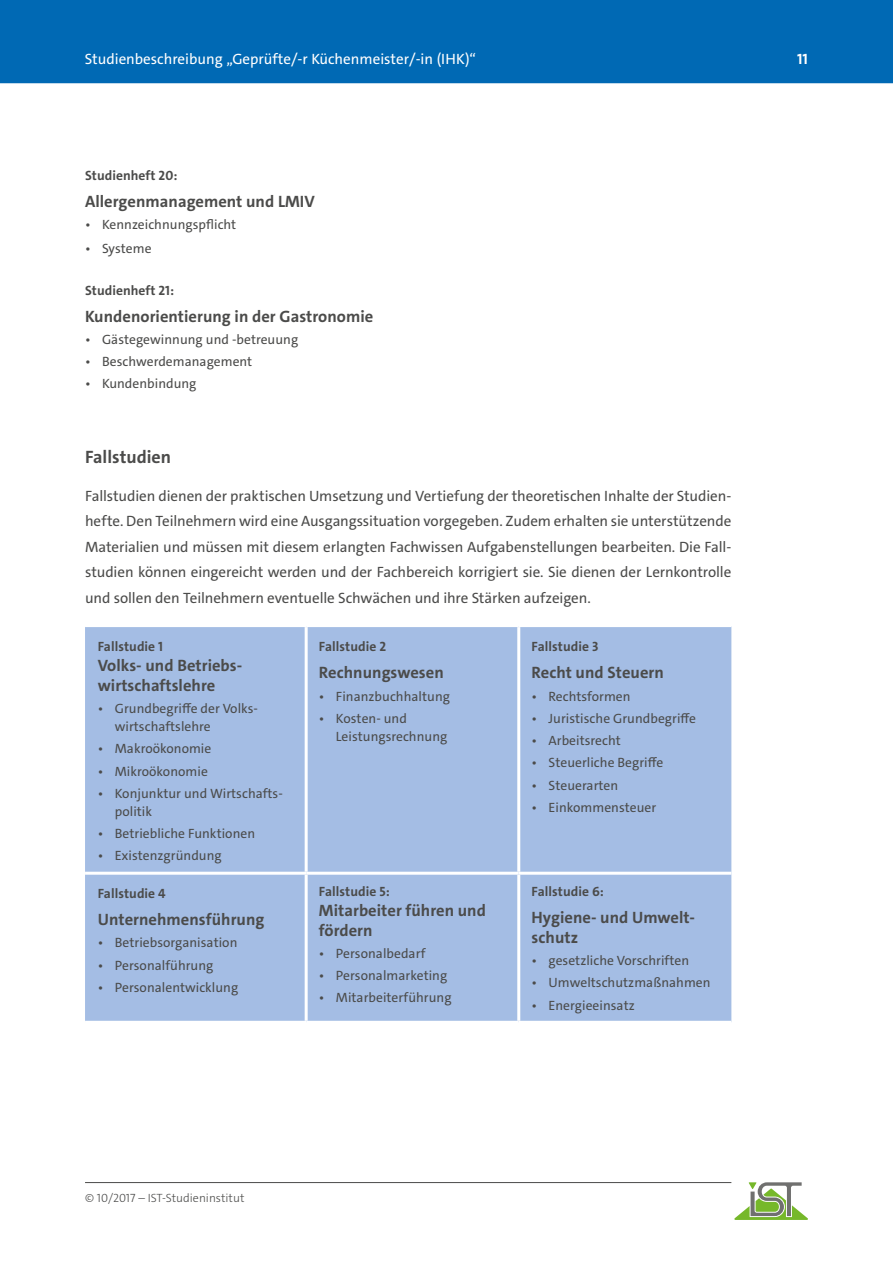
<style>
.page{position:relative;width:893px;height:1263px;background:#fff}
.page>*{position:absolute;margin:0;border:0;box-sizing:border-box;transform-origin:0 0}
.t1{font:700 18px "The Sans C4 s";color:#4b4b4a}
.t2{font:700 16.5px/19.8px "The Sans C4 s";letter-spacing:.005em;color:#4b4b4a}
.t3{font:15px/25.5px "The Sans C4 s";letter-spacing:-.005em;color:#4b4b4a;text-align:justify}
.t4{font:15px "The Sans C4 s";color:#fff}
.t5{font:700 15px "The Sans C4 s";color:#fff}
.t6{font:13.5px/18px "The Sans C4 s";letter-spacing:.005em;color:#4b4b4a}
.t7{font:700 13.5px "The Sans C4 s";letter-spacing:.005em;color:#4b4b4a}
.t8{font:300 12px "The Sans C4 s";color:#4b4b4a}
</style>
<div class="page">
<hr style="left:85px;top:1182px;width:646px;height:1px;background:#4b4b4a">
<svg style="left:734px;top:1182px;width:74px;height:38px"></svg>
<div style="left:0;top:0;width:893px;height:83px;background:#0069b4"></div>
<div style="left:85px;top:627px;width:646px;height:394px;background:#a4bde4"></div>
<hr style="left:85px;top:872px;width:221px;height:3px;background:#fff">
<hr style="left:306px;top:872px;width:213px;height:3px;background:#fff">
<hr style="left:305px;top:875px;width:3px;height:146px;background:#fff">
<hr style="left:519px;top:872px;width:212px;height:3px;background:#fff">
<hr style="left:305px;top:627px;width:3px;height:245px;background:#fff">
<hr style="left:517px;top:627px;width:3px;height:245px;background:#fff">
<hr style="left:517px;top:875px;width:3px;height:146px;background:#fff">
<p class="t4" style="left:85px;top:49px;width:393px">Studienbeschreibung „Geprüfte/-r Küchenmeister/-in (IHK)“</p>
<p class="t5" style="left:797px;top:49px;width:12px">11</p>
<p class="t7" style="left:85px;top:167px;width:94px">Studienheft 20:</p>
<p class="t2" style="left:85px;top:192px;width:231px">Allergenmanagement und LMIV</p>
<p class="t6" style="left:85px;top:216px;width:153px">• Kennzeichnungspflicht</p>
<p class="t6" style="left:85px;top:239px;width:68px">• Systeme</p>
<p class="t7" style="left:85px;top:281px;width:91px">Studienheft 21:</p>
<p class="t2" style="left:85px;top:306px;width:290px">Kundenorientierung in der Gastronomie</p>
<p class="t6" style="left:85px;top:330px;width:215px">• Gästegewinnung und -betreuung</p>
<p class="t6" style="left:85px;top:353px;width:169px">• Beschwerdemanagement</p>
<p class="t6" style="left:85px;top:375px;width:113px">• Kundenbindung</p>
<h1 class="t1" style="left:85px;top:445px;width:88px">Fallstudien</h1>
<p class="t3" style="left:85px;top:483px;width:648px">Fallstudien dienen der praktischen Umsetzung und Vertiefung der theoretischen Inhalte der Studien&shy;hefte. Den Teilnehmern wird eine Ausgangssituation vorgegeben. Zudem erhalten sie unterstützende Materialien und müssen mit diesem erlangten Fachwissen Aufgabenstellungen bearbeiten. Die Fall&shy;studien können eingereicht werden und der Fachbereich korrigiert sie. Sie dienen der Lernkontrolle und sollen den Teilnehmern eventuelle Schwächen und ihre Stärken aufzeigen.</p>
<p class="t7" style="left:98px;top:638px;width:67px">Fallstudie 1</p>
<p class="t2" style="left:98px;top:656px;width:146px">Volks- und Betriebs&shy;wirtschaftslehre</p>
<p class="t6" style="left:115px;top:700px;width:142px;text-indent:-17px">• Grundbegriffe der Volks-- wirtschaftslehre</p>
<p class="t6" style="left:98px;top:740px;width:115px">• Makroökonomie</p>
<p class="t6" style="left:98px;top:762px;width:112px">• Mikroökonomie</p>
<p class="t6" style="left:115px;top:784px;width:168px;text-indent:-17px">• Konjunktur und Wirtschafts&shy;politik</p>
<p class="t6" style="left:98px;top:825px;width:159px">• Betriebliche Funktionen</p>
<p class="t6" style="left:98px;top:847px;width:125px">• Existenzgründung</p>
<p class="t7" style="left:319px;top:638px;width:69px">Fallstudie 2</p>
<p class="t2" style="left:319px;top:663px;width:126px">Rechnungswesen</p>
<p class="t6" style="left:319px;top:687px;width:133px">• Finanzbuchhaltung</p>
<p class="t6" style="left:336px;top:709px;width:113px;text-indent:-17px">• Kosten- und<br>Leistungsrechnung</p>
<p class="t7" style="left:531px;top:638px;width:68px">Fallstudie 3</p>
<p class="t2" style="left:531px;top:663px;width:134px">Recht und Steuern</p>
<p class="t6" style="left:531px;top:687px;width:101px">• Rechtsformen</p>
<p class="t6" style="left:531px;top:709px;width:166px">• Juristische Grundbegriffe</p>
<p class="t6" style="left:531px;top:732px;width:91px">• Arbeitsrecht</p>
<p class="t6" style="left:531px;top:754px;width:133px">• Steuerliche Begriffe</p>
<p class="t6" style="left:531px;top:776px;width:88px">• Steuerarten</p>
<p class="t6" style="left:531px;top:798px;width:126px">• Einkommensteuer</p>
<p class="t7" style="left:98px;top:885px;width:69px">Fallstudie 4</p>
<p class="t2" style="left:98px;top:910px;width:168px">Unternehmensführung</p>
<p class="t6" style="left:98px;top:934px;width:141px">• Betriebsorganisation</p>
<p class="t6" style="left:98px;top:956px;width:117px">• Personalführung</p>
<p class="t6" style="left:98px;top:978px;width:142px">• Personalentwicklung</p>
<p class="t7" style="left:319px;top:883px;width:72px">Fallstudie 5:</p>
<p class="t2" style="left:319px;top:900px;width:169px">Mitarbeiter führen und fördern</p>
<p class="t6" style="left:319px;top:944px;width:108px">• Personalbedarf</p>
<p class="t6" style="left:319px;top:966px;width:130px">• Personalmarketing</p>
<p class="t6" style="left:319px;top:989px;width:134px">• Mitarbeiterführung</p>
<p class="t7" style="left:531px;top:883px;width:74px">Fallstudie 6:</p>
<p class="t2" style="left:531px;top:907px;width:165px">Hygiene- und Umwelt&shy;schutz</p>
<p class="t6" style="left:531px;top:951px;width:159px">• gesetzliche Vorschriften</p>
<p class="t6" style="left:531px;top:974px;width:181px">• Umweltschutzmaßnahmen</p>
<p class="t6" style="left:531px;top:996px;width:105px">• Energieeinsatz</p>
<p class="t8" style="left:85px;top:1190px;width:161px">© 10/2017 – IST-Studieninstitut</p>
</div>
